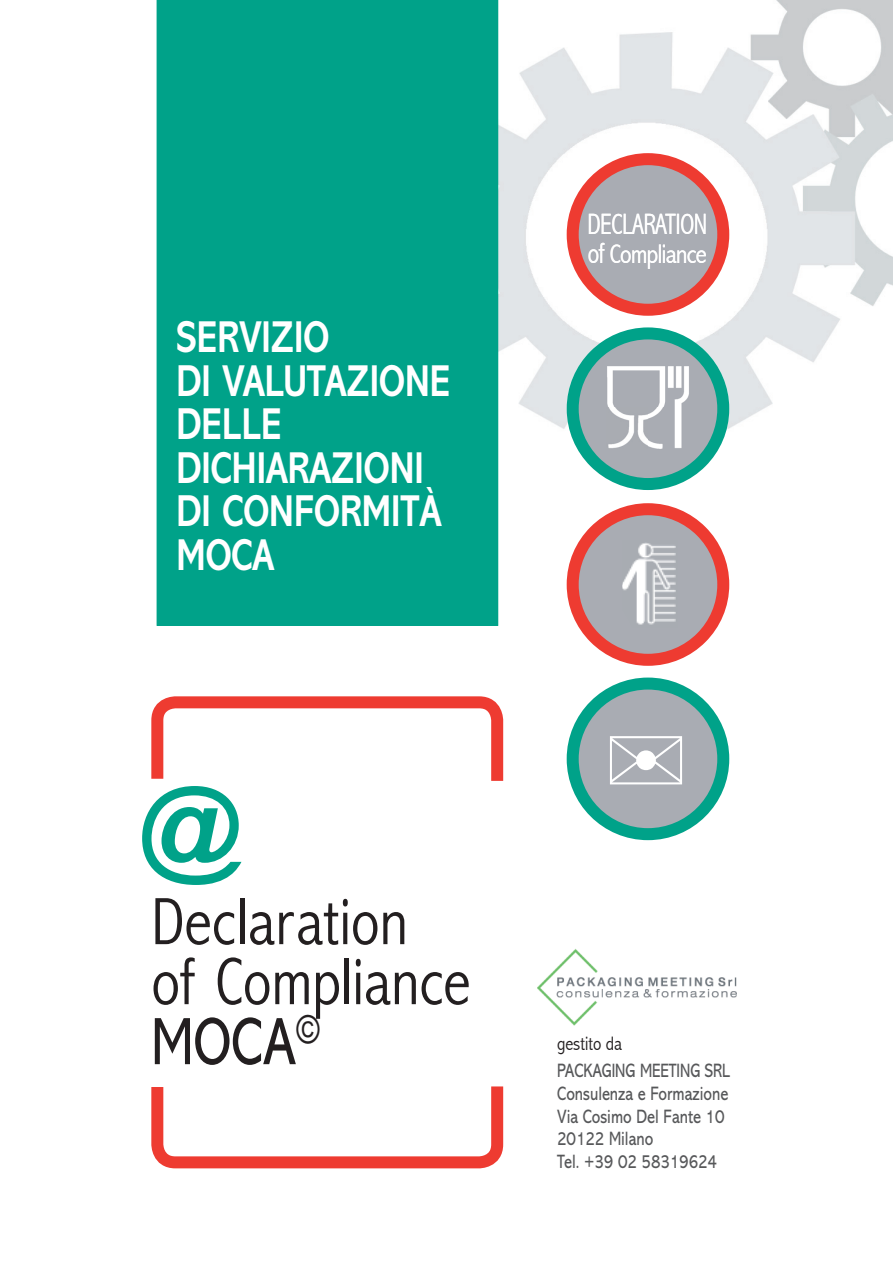
<style>
.page{position:relative;width:893px;height:1263px;background:#fff}
.page>*{position:absolute;margin:0;border:0;box-sizing:border-box;transform-origin:0 0}
.t1{font:800 105.45px "Abadi MT Std";color:#00a289}
.t2{font:300 condensed 67.5px/60px "Abadi";color:#231f20}
.t3{font:67.5px "Abadi MT Std";color:#231f20;scale:.8 1}
.t4{font:700 45px/43.5px "Abadi MT Std";color:#fff;scale:.8 1}
.t5{font:300 condensed 29.4px "Abadi";letter-spacing:-.02em;color:#fff;scale:.92 1}
.t6{font:300 condensed 27px "Abadi";letter-spacing:-.02em;color:#fff}
.t7{font:19.5px/22.5px "Abadi MT Std";color:#57585a;scale:.8 1}
.t8{font:300 condensed 19.5px "Abadi";color:#231f20}
.s1{font-size:29.4px}
</style>
<div class="page">
<img style="left:498px;top:0;width:395px;height:521px">
<div style="left:157px;top:0;width:341px;height:626px;background:#00a289"></div>
<img style="left:537px;top:948px;width:200px;height:78px">
<div style="left:573px;top:159px;width:150px;height:151px;background:#a9acb3;border-radius:50%"></div>
<div style="left:567px;top:153px;width:162px;height:163px;border:12px solid #ee3b31;border-radius:50%"></div>
<svg style="left:567px;top:503px;width:162px;height:163px"></svg>
<svg style="left:567px;top:327px;width:162px;height:163px"></svg>
<img style="left:607px;top:366px;width:82px;height:83px">
<div style="left:573px;top:683px;width:150px;height:151px;background:#a9acb3;border-radius:50%"></div>
<div style="left:567px;top:677px;width:162px;height:163px;border:12px solid #00a289;border-radius:50%"></div>
<img style="left:622px;top:540px;width:56px;height:88px">
<svg style="left:151px;top:1086px;width:353px;height:83px"></svg>
<svg style="left:151px;top:696px;width:353px;height:85px"></svg>
<h3 class="t4" style="left:176px;top:316px;width:344px">SERVIZIO<br>DI VALUTAZIONE<br>DELLE<br>DICHIARAZIONI<br>DI CONFORMITÀ<br>MOCA</h3>
<h1 class="t1" style="left:140px;top:765px;width:104px">@</h1>
<h2 class="t2" style="left:151px;top:892px;width:321px">Declaration<br>of Compliance</h2>
<h2 class="t3" style="left:151px;top:1004px;width:212px">MOCA<sup>©</sup></h2>
<h3 class="t5" style="left:588px;top:207px;width:131px">DECLARATION</h3>
<h3 class="t6" style="left:588px;top:238px;width:120px"><span class="s1">of</span> Compliance</h3>
<p class="t8" style="left:557px;top:1032px;width:66px">gestito da</p>
<p class="t7" style="left:557px;top:1060px;width:217px">PACKAGING MEETING SRL<br>Consulenza e Formazione<br>Via Cosimo Del Fante 10<br>20122 Milano<br>Tel. +39 02 58319624</p>
</div>
